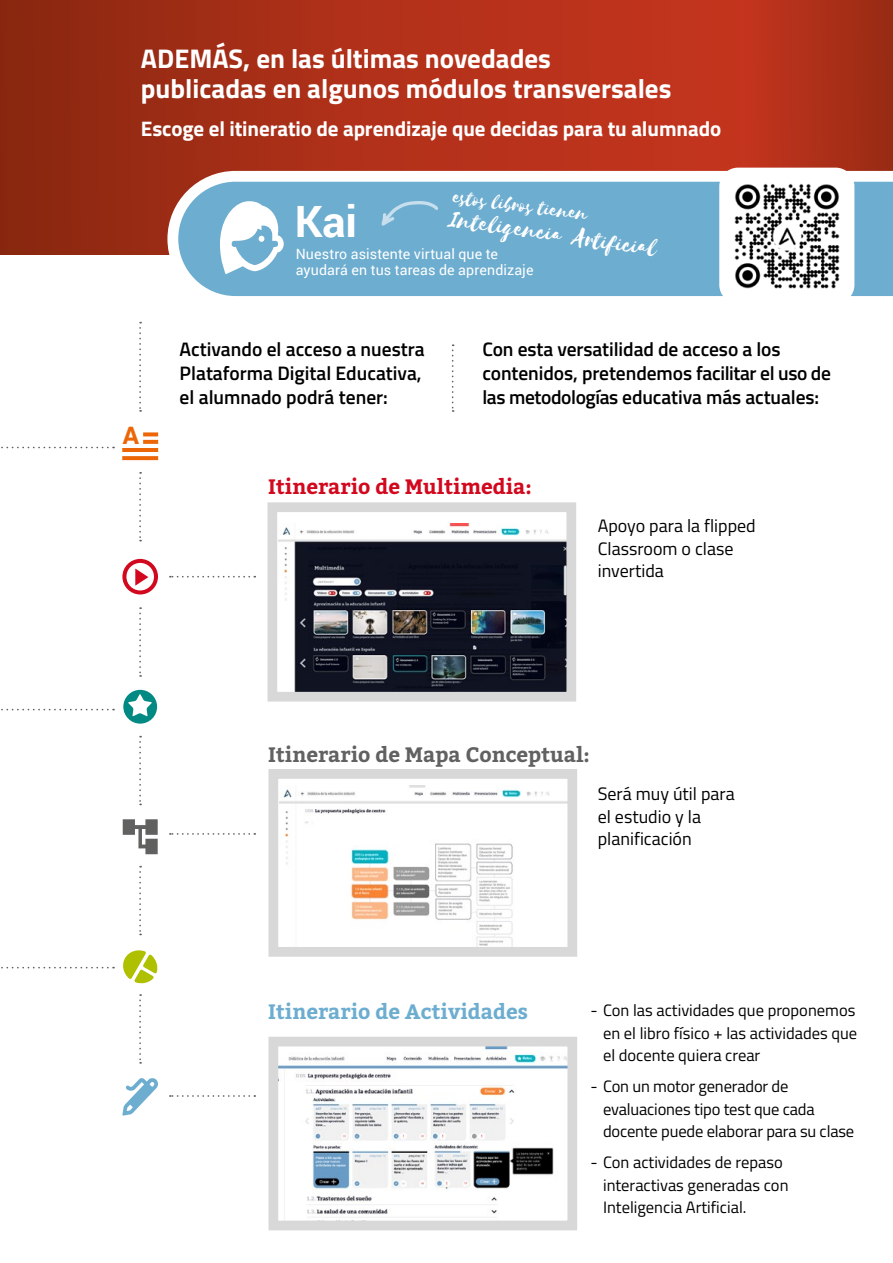
<style>
.page{position:relative;width:893px;height:1263px;background:#fff}
.page>*{position:absolute;margin:0;border:0;box-sizing:border-box;transform-origin:0 0}
.t1{font:700 43.2px "Roboto";color:#fff}
.t2{font:27.15px "Selima";color:#fff}
.t3{font:700 27px/30px "Titillium Web";color:#fff}
.t4{font:700 24px "Helvetica";color:#ec6608}
.t5{font:22.65px "Selima";color:#fff}
.t6{font:700 21px "Titillium Web";letter-spacing:-.005em;color:#fff}
.t7{font:700 20.85px "Bitter";color:#616160}
.t8{font:700 20.85px "Bitter";color:#6dadd0}
.t9{font:700 20.85px "Bitter";color:#d2091e}
.t10{font:600 19.5px/24px "Titillium Web";letter-spacing:-.005em;color:#000}
.t11{font:18px/22.5px "Titillium Web";color:#000}
.t12{font:16.5px/22.5px "Titillium Web";color:#000}
.t13{font:14.1px/16.2px "Roboto";letter-spacing:.01em;color:#fff}
</style>
<div class="page">
<svg style="left:0;top:0;width:893px;height:254px;background:#aa2e17"></svg>
<svg style="left:139px;top:472px;width:2px;height:69px"></svg>
<svg style="left:139px;top:322px;width:2px;height:90px"></svg>
<svg style="left:1px;top:447px;width:113px;height:1px"></svg>
<svg style="left:170px;top:576px;width:85px;height:1px"></svg>
<svg style="left:170px;top:833px;width:85px;height:2px"></svg>
<svg style="left:170px;top:1095px;width:85px;height:2px"></svg>
<svg style="left:1px;top:709px;width:113px;height:1px"></svg>
<svg style="left:1px;top:967px;width:113px;height:1px"></svg>
<svg style="left:452px;top:344px;width:2px;height:68px"></svg>
<svg style="left:139px;top:607px;width:2px;height:70px"></svg>
<svg style="left:139px;top:736px;width:2px;height:69px"></svg>
<svg style="left:139px;top:866px;width:2px;height:69px"></svg>
<svg style="left:139px;top:994px;width:2px;height:70px"></svg>
<svg style="left:123px;top:819px;width:35px;height:35px"></svg>
<svg style="left:268px;top:769px;width:309px;height:188px"></svg>
<svg style="left:123px;top:950px;width:35px;height:34px"></svg>
<svg style="left:143px;top:432px;width:15px;height:4px"></svg>
<svg style="left:143px;top:440px;width:15px;height:4px"></svg>
<hr style="left:122px;top:448px;width:36px;height:4px;background:#ec6608">
<svg style="left:122px;top:456px;width:36px;height:4px"></svg>
<svg style="left:135px;top:568px;width:13px;height:18px"></svg>
<div style="left:122px;top:559px;width:36px;height:35px;border:4px solid #d2091e;border-radius:50%"></div>
<svg style="left:267px;top:502px;width:309px;height:200px"></svg>
<div style="left:123px;top:690px;width:34px;height:34px;background:#008a83;border-radius:50%"></div>
<svg style="left:128px;top:694px;width:24px;height:22px"></svg>
<svg style="left:122px;top:1078px;width:36px;height:38px"></svg>
<svg style="left:268px;top:1036px;width:309px;height:195px"></svg>
<svg style="left:167px;top:171px;width:726px;height:125px;background:#7fb4d2"></svg>
<svg style="left:220px;top:201px;width:64px;height:73px"></svg>
<svg style="left:381px;top:201px;width:57px;height:26px"></svg>
<div style="left:719px;top:168px;width:135px;height:136px;background:#fff;border-radius:19px"></div>
<img style="left:734px;top:183px;width:106px;height:106px">
<h3 class="t3" style="left:141px;top:42px;width:532px">ADEMÁS, en las últimas novedades publicadas en algunos módulos transversales</h3>
<p class="t6" style="left:141px;top:112px;width:582px">Escoge el itineratio de aprendizaje que decidas para tu alumnado</p>
<h3 class="t5" style="left:455px;top:185px;width:137px;rotate:7deg">estos libros tienen</h3>
<h1 class="t1" style="left:295px;top:191px;width:64px">Kai</h1>
<p class="t13" style="left:296px;top:245px;width:239px">Nuestro asistente virtual que te ayudará en tus tareas de aprendizaje</p>
<h2 class="t2" style="left:452px;top:206px;width:210px;rotate:7deg">Inteligencia Artificial</h2>
<h3 class="t4" style="left:122px;top:420px;width:19px">A</h3>
<p class="t10" style="left:180px;top:336px;width:247px">Activando el acceso a nuestra<br>Plataforma Digital Educativa, el alumnado podrá tener:</p>
<p class="t10" style="left:482px;top:336px;width:350px">Con esta versatilidad de acceso a los contenidos, pretendemos facilitar el uso de las metodologías educativa más actuales:</p>
<p class="t9" style="left:268px;top:474px;width:265px">Itinerario de Multimedia:</p>
<p class="t11" style="left:598px;top:514px;width:160px">Apoyo para la flipped<br>Classroom o clase invertida</p>
<p class="t7" style="left:268px;top:742px;width:323px">Itinerario de Mapa Conceptual:</p>
<p class="t11" style="left:598px;top:782px;width:138px">Será muy útil para el estudio y la planificación</p>
<p class="t8" style="left:268px;top:999px;width:262px">Itinerario de Actividades</p>
<p class="t12" style="left:603px;top:998px;width:256px;text-align:justify;text-indent:-13px">- Con las actividades que proponemos en el libro físico + las actividades que el docente quiera crear</p>
<p class="t12" style="left:603px;top:1074px;width:253px;text-indent:-13px">- Con un motor generador de evaluaciones tipo test que cada docente puede elaborar para su clase</p>
<p class="t12" style="left:603px;top:1150px;width:187px;text-indent:-13px">- Con actividades de repaso interactivas generadas con<br>Inteligencia Artificial.</p>
</div>
